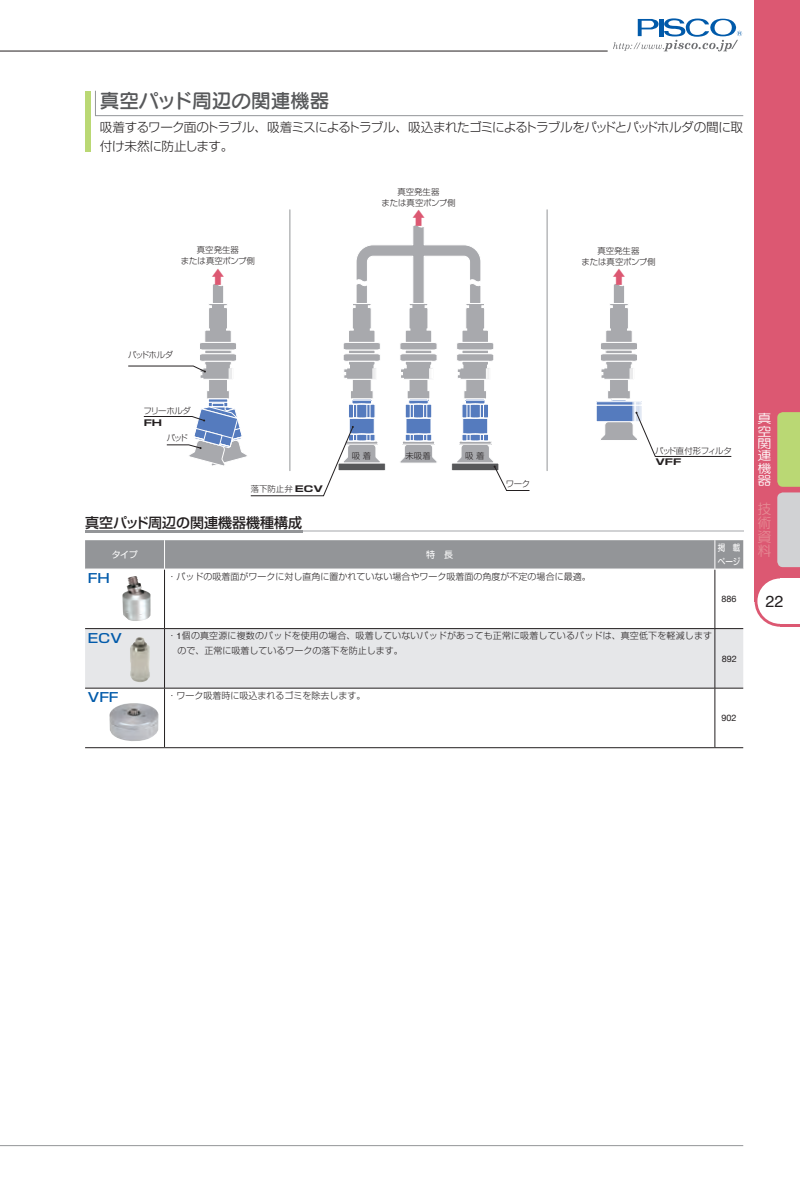
<style>
.page{position:relative;width:800px;height:1191px;background:#fff}
.page>*{position:absolute;margin:0;border:0;box-sizing:border-box;transform-origin:0 0}
.t1{font:19.6px "Seurat Pro DB";color:#57585a}
.t2{font:16px "Helvetica";color:#231f20}
.t3{font:500 14px "Shin Go Pr 5";color:#231f20}
.t4{font:14px/14px "Seurat Pro M";color:#e58993;text-align:justify}
.t5{font:300 12.6px/19.6px "Shin Go Pr 5";letter-spacing:-.06em;color:#231f20}
.t6{font:500 12.6px "Shin Go Pr 5";color:#015aaa;scale:1.2 1}
.t7{font:12.4px/12.4px "Seurat Pro M";color:#fff;text-align:justify;scale:1.14 1}
.t8{font:300 9px/14.2px "Shin Go Pr 5";color:#231f20}
.t9{font:9px "Helvetica Neue";color:#231f20}
.t10{font:9px "Shin Go Pr 5";letter-spacing:-.05em;color:#fff}
.t11{font:9px/14.2px "Shin Go Pr 5";letter-spacing:-.05em;color:#fff;scale:.84 1}
.t12{font:300 8.4px/11.4px "Shin Go Pr 5";letter-spacing:-.015em;color:#231f20;text-align:center}
.t13{font:300 8.4px "Shin Go Pr 5";letter-spacing:-.05em;color:#231f20}
.t14{font:700 8.4px "Shin Go Pr 5";color:#231f20;scale:1.4 1}
.s1{font-weight:700}
.s2{font-family:"Helvetica";font-weight:400}
</style>
<div class="page">
<hr style="left:0;top:1145px;width:743px;height:1px;background:#939598">
<hr style="left:0;top:51px;width:607px;height:1px;background:#231f20">
<svg style="left:613px;top:18px;width:129px;height:33px"></svg>
<div style="left:754px;top:0;width:45px;height:601px;background:#dc5872"></div>
<hr style="left:85px;top:530px;width:658px;height:1px;background:#d1d2d4">
<hr style="left:85px;top:530px;width:217px;height:3px;background:#939598">
<svg style="left:754px;top:578px;width:45px;height:48px"></svg>
<div style="left:780px;top:578px;width:19px;height:46px;background:#fff"></div>
<div style="left:596px;top:401px;width:45px;height:4px;border:1px solid #fff"></div>
<div style="left:596px;top:405px;width:45px;height:16px;background:#557bbe"></div>
<div style="left:596px;top:405px;width:45px;height:17px;border:1px solid #fff"></div>
<hr style="left:546px;top:210px;width:1px;height:260px;background:#939598">
<div style="left:85px;top:629px;width:658px;height:59px;background:#e6e7e9"></div>
<hr style="left:164px;top:569px;width:1px;height:59px;background:#231f20">
<hr style="left:714px;top:569px;width:1px;height:59px;background:#231f20">
<hr style="left:85px;top:628px;width:79px;height:1px;background:#231f20">
<hr style="left:164px;top:628px;width:550px;height:1px;background:#231f20">
<hr style="left:164px;top:629px;width:1px;height:59px;background:#231f20">
<svg style="left:714px;top:628px;width:29px;height:1px"></svg>
<hr style="left:714px;top:629px;width:1px;height:59px;background:#231f20">
<hr style="left:85px;top:688px;width:79px;height:1px;background:#231f20">
<hr style="left:164px;top:688px;width:550px;height:1px;background:#231f20">
<hr style="left:164px;top:688px;width:1px;height:59px;background:#231f20">
<svg style="left:715px;top:688px;width:28px;height:1px"></svg>
<hr style="left:714px;top:688px;width:1px;height:59px;background:#231f20">
<hr style="left:85px;top:747px;width:79px;height:1px;background:#231f20">
<hr style="left:164px;top:747px;width:550px;height:1px;background:#231f20">
<svg style="left:714px;top:747px;width:29px;height:1px"></svg>
<svg style="left:85px;top:540px;width:658px;height:30px;background:#989a9d"></svg>
<svg style="left:777px;top:412px;width:22px;height:155px;background:#c6cda1"></svg>
<div style="left:85px;top:91px;width:6px;height:61px;background:#bad874"></div>
<svg style="left:95px;top:90px;width:648px;height:26px"></svg>
<img style="left:122px;top:576px;width:29px;height:45px">
<img style="left:130px;top:637px;width:20px;height:45px">
<img style="left:109px;top:703px;width:49px;height:38px">
<svg style="left:128px;top:209px;width:402px;height:288px"></svg>
<svg style="left:599px;top:284px;width:132px;height:173px"></svg>
<h1 class="t1" style="left:100px;top:87px;width:231px">真空パッド周辺の関連機器</h1>
<h3 class="t5" style="left:100px;top:116px;width:644px">吸着するワーク面のトラブル、吸着ミスによるトラブル、吸込まれたゴミによるトラブルをパッドとパッドホルダの間に取付け未然に防止します。</h3>
<p class="t12" style="left:181px;top:243px;width:76px">真空発生器<br>または真空ポンプ側</p>
<p class="t12" style="left:381px;top:185px;width:76px">真空発生器<br>または真空ポンプ側</p>
<p class="t12" style="left:581px;top:244px;width:76px">真空発生器<br>または真空ポンプ側</p>
<p class="t12" style="left:128px;top:349px;width:46px">パッドホルダ</p>
<p class="t12" style="left:143px;top:404px;width:49px">フリーホルダ</p>
<p class="t14" style="left:144px;top:416px;width:15px">FH</p>
<p class="t12" style="left:167px;top:431px;width:23px">パッド</p>
<p class="t12" style="left:251px;top:482px;width:74px">落下防止弁 <span class="s1">ECV</span></p>
<h3 class="t3" style="left:85px;top:511px;width:219px">真空パッド周辺の関連機器機種構成</h3>
<p class="t12" style="left:351px;top:449px;width:21px">吸 着</p>
<p class="t12" style="left:405px;top:449px;width:27px">未吸着</p>
<p class="t12" style="left:465px;top:449px;width:21px">吸 着</p>
<p class="t12" style="left:505px;top:477px;width:26px">ワーク</p>
<p class="t13" style="left:655px;top:444px;width:78px">パッド直付形フィルタ</p>
<p class="t14" style="left:655px;top:455px;width:20px">VFF</p>
<p class="t10" style="left:112px;top:547px;width:27px">タイプ</p>
<p class="t10" style="left:426px;top:547px;width:28px">特　長</p>
<p class="t11" style="left:717px;top:539px;width:28px">掲　載ページ</p>
<h3 class="t6" style="left:88px;top:568px;width:20px">FH</h3>
<p class="t8" style="left:167px;top:568px;width:424px">・パッドの吸着面がワークに対し直角に置かれていない場合やワーク吸着面の角度が不定の場合に最適。</p>
<p class="t9" style="left:721px;top:591px;width:17px">886</p>
<h3 class="t6" style="left:88px;top:627px;width:30px">ECV</h3>
<p class="t8" style="left:177px;top:628px;width:536px;text-indent:-10px">・<span class="s2">1</span>個の真空源に複数のパッドを使用の場合、吸着していないパッドがあっても正常に吸着しているパッドは、真空低下を軽減しますので、正常に吸着しているワークの落下を防止します。</p>
<p class="t9" style="left:721px;top:651px;width:17px">892</p>
<h3 class="t6" style="left:88px;top:687px;width:27px">VFF</h3>
<p class="t8" style="left:167px;top:687px;width:199px">・ワーク吸着時に吸込まれるゴミを除去します。</p>
<p class="t9" style="left:721px;top:710px;width:17px">902</p>
<h3 class="t7" style="left:757px;top:412px;width:13px">真空関連機器</h3>
<h3 class="t4" style="left:757px;top:501px;width:15px">技術資料</h3>
<h2 class="t2" style="left:765px;top:589px;width:19px">22</h2>
</div>
